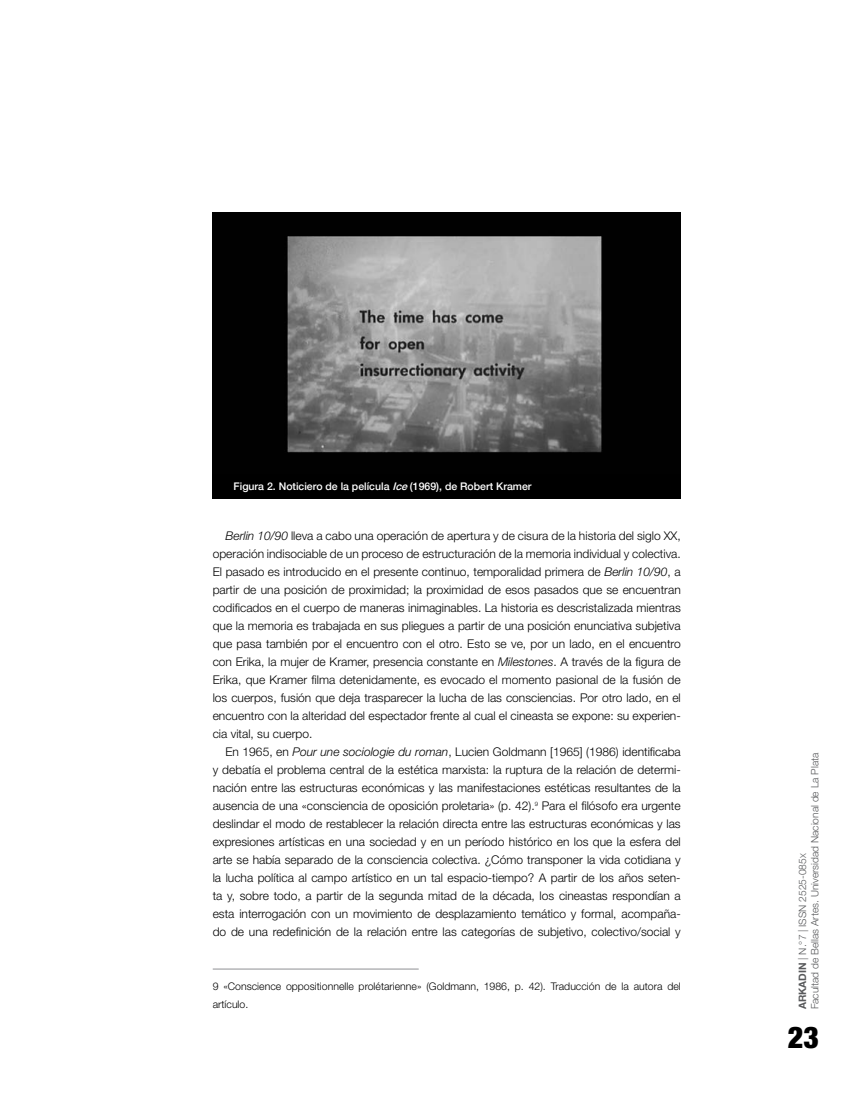
<style>
.page{position:relative;width:851px;height:1106px;background:#fff}
.page>*{position:absolute;margin:0;border:0;box-sizing:border-box;transform-origin:0 0}
.t1{font:900 condensed 30px "Helvetica Neue LT Std";color:#000}
.t2{font:300 12px/18px "Helvetica Neue LT Std";color:#000;text-align:justify}
.t3{font:300 10.5px/18px "Helvetica Neue LT Std";color:#000}
.t4{font:500 10.5px "Helvetica 65";color:#fff}
.t5{font:300 10.2px/12.3px "Helvetica Neue LT Std";color:#58595b}
.s1{font-style:italic}
.s2{font-family:"Helvetica 75";font-weight:700}
.s3{font-family:"Helvetica Neue LT Std Lt SC800";font-weight:400}
.s4{font-family:"Helvetica Neue LT Std Lt SC800";font-weight:400;font-size:8.1px}
</style>
<div class="page">
<img style="left:213px;top:213px;width:467px;height:262px">
<div style="left:213px;top:475px;width:467px;height:24px;background:#000"></div>
<hr style="left:213px;top:968px;width:205px;height:1px;background:#939598">
<p class="t4" style="left:233px;top:480px;width:299px">Figura 2. Noticiero de la película <span class="s1">Ice</span>(1969), de Robert Kramer</p>
<p class="t2" style="left:213px;top:526px;width:469px;text-indent:13px"><span class="s1">Berlin 10/90</span> lleva a cabo una operación de apertura y de cisura de la historia del siglo XX, operación indisociable de un proceso de estructuración de la memoria individual y colectiva.<br>El pasado es introducido en el presente continuo, temporalidad primera de <span class="s1">Berlin 10/90</span>, a partir de una posición de proximidad; la proximidad de esos pasados que se encuentran codificados en el cuerpo de maneras inimaginables. La historia es descristalizada mientras que la memoria es trabajada en sus pliegues a partir de una posición enunciativa subjetiva que pasa también por el encuentro con el otro. Esto se ve, por un lado, en el encuentro con Erika, la mujer de Kramer, presencia constante en <span class="s1">Milestones</span>. A través de la figura de Erika, que Kramer filma detenidamente, es evocado el momento pasional de la fusión de los cuerpos, fusión que deja trasparecer la lucha de las consciencias. Por otro lado, en el encuentro con la alteridad del espectador frente al cual el cineasta se expone: su experien&shy;cia vital, su cuerpo.</p>
<p class="t2" style="left:213px;top:742px;width:469px;text-indent:13px">En 1965, en <span class="s1">Pour une sociologie du roman</span>, Lucien Goldmann [1965] (1986) identificaba y debatía el problema central de la estética marxista: la ruptura de la relación de determi&shy;nación entre las estructuras económicas y las manifestaciones estéticas resultantes de la ausencia de una «consciencia de oposición proletaria» (p. 42).<sup>9</sup> Para el filósofo era urgente deslindar el modo de restablecer la relación directa entre las estructuras económicas y las expresiones artísticas en una sociedad y en un período histórico en los que la esfera del arte se había separado de la consciencia colectiva. ¿Cómo transponer la vida cotidiana y la lucha política al campo artístico en un tal espacio-tiempo? A partir de los años seten&shy;ta y, sobre todo, a partir de la segunda mitad de la década, los cineastas respondían a esta interrogación con un movimiento de desplazamiento temático y formal, acompaña&shy;do de una redefinición de la relación entre las categorías de subjetivo, colectivo/social y</p>
<p class="t3" style="left:213px;top:977px;width:469px">9 «Conscience oppositionnelle prolétarienne» (Goldmann, 1986, p. 42). Traducción de la autora del artículo.</p>
<p class="t5" style="left:796px;top:1009px;width:258px;rotate:-90deg"><span class="s2">ARKADIN</span> | N.°7 | issn <span class="s3">2525-085</span><span class="s4">x<br></span>Facultad de Bellas Artes. Universidad Nacional de La Plata</p>
<h1 class="t1" style="left:787px;top:1018px;width:33px">23</h1>
</div>
